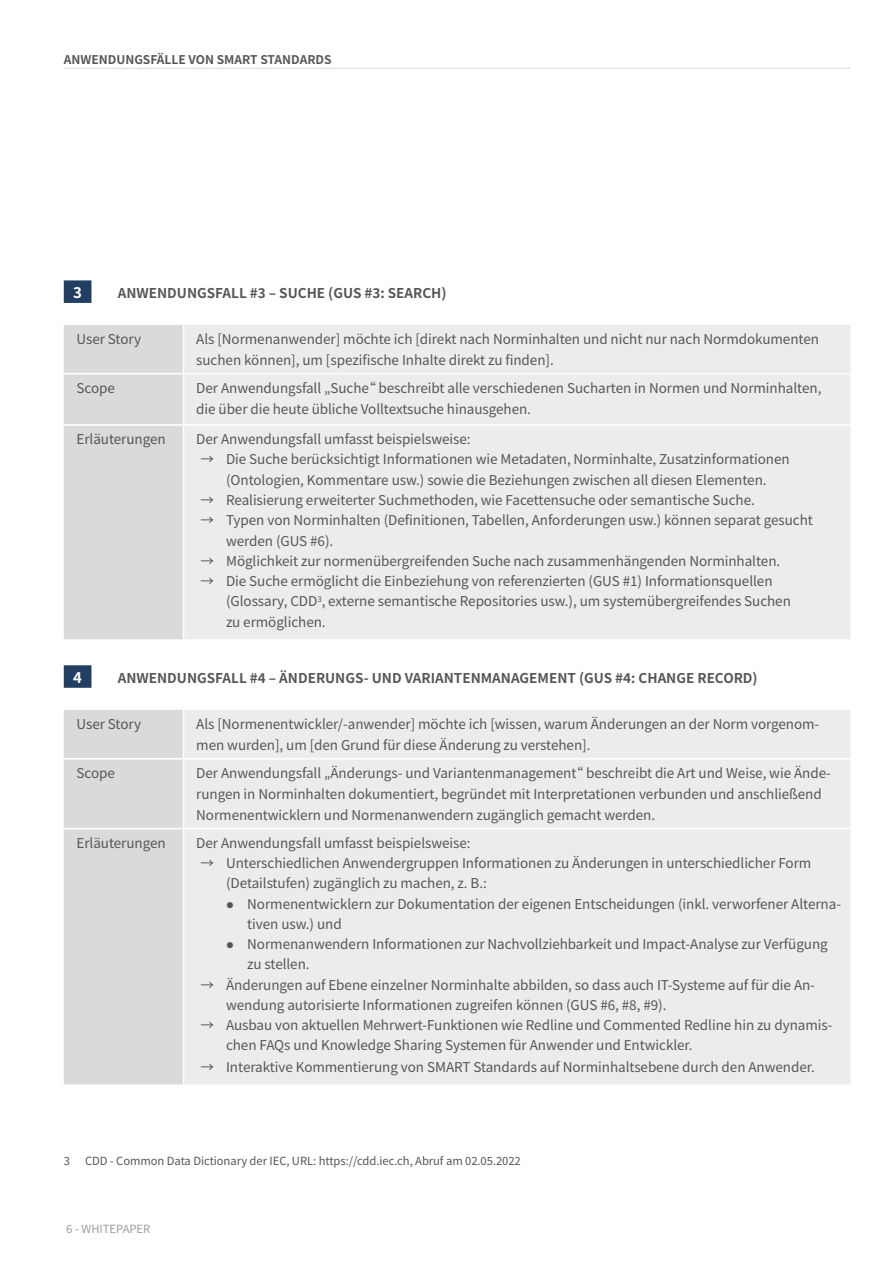
<style>
.page{position:relative;width:893px;height:1263px;background:#fff}
.page>*{position:absolute;margin:0;border:0;box-sizing:border-box;transform-origin:0 0}
._05_Zwischenüberschr{font:700 15px "Noto Sans TC";color:#fff}
._06_Fließtext{font:13.5px/20.2px "Noto Sans TC";letter-spacing:-.005em;color:#565656}
.Bullet_punkt_Tabelle{font:13.5px/20.2px "Noto Sans TC";letter-spacing:-.005em;color:#565656}
._05_Zwischenüberschr-2{font:700 13.5px "Noto Sans TC";color:#565656}
._05_KAPITEL_INKS{font:700 12px "Noto Sans TC";color:#565656}
._06_Fußnote{font:11.25px "Noto Sans TC";letter-spacing:-.005em;color:#565656}
.t1{font:11.25px "Noto Sans TC";color:#9c9d9d}
</style>
<div class="page">
<div style="left:64px;top:280px;width:27px;height:23px;background:#203f63"></div>
<div style="left:64px;top:665px;width:27px;height:23px;background:#203f63"></div>
<div style="left:64px;top:325px;width:119px;height:314px;background:#dadada"></div>
<div style="left:184px;top:325px;width:666px;height:314px;background:#ececed"></div>
<hr style="left:64px;top:373px;width:120px;height:1px;background:#fff">
<hr style="left:184px;top:373px;width:666px;height:1px;background:#fff">
<hr style="left:64px;top:424px;width:120px;height:2px;background:#fff">
<hr style="left:184px;top:424px;width:666px;height:2px;background:#fff">
<div style="left:64px;top:710px;width:119px;height:374px;background:#dadada"></div>
<div style="left:184px;top:710px;width:666px;height:374px;background:#ececed"></div>
<hr style="left:64px;top:758px;width:120px;height:1px;background:#fff">
<hr style="left:184px;top:758px;width:666px;height:1px;background:#fff">
<hr style="left:64px;top:828px;width:120px;height:1px;background:#fff">
<hr style="left:184px;top:828px;width:666px;height:1px;background:#fff">
<hr style="left:64px;top:68px;width:786px;height:1px;background:#dadada">
<p class="_05_KAPITEL_INKS" style="left:64px;top:53px;width:269px">ANWENDUNGSFÄLLE VON SMART STANDARDS</p>
<p class="_05_Zwischenüberschr" style="left:73px;top:284px;width:10px">3</p>
<p class="_05_Zwischenüberschr-2" style="left:118px;top:285px;width:330px">ANWENDUNGSFALL #3 – SUCHE (GUS #3: SEARCH)</p>
<p class="_06_Fließtext" style="left:77px;top:329px;width:66px">User Story</p>
<p class="_06_Fließtext" style="left:196px;top:329px;width:624px;line-height:21px">Als [Normenanwender] möchte ich [direkt nach Norminhalten und nicht nur nach Normdokumenten suchen können], um [spezifische Inhalte direkt zu finden].</p>
<p class="_06_Fließtext" style="left:77px;top:378px;width:40px">Scope</p>
<p class="_06_Fließtext" style="left:196px;top:378px;width:627px;line-height:21px">Der Anwendungsfall „Suche“ beschreibt alle verschiedenen Sucharten in Normen und Norminhalten, die über die heute übliche Volltextsuche hinausgehen.</p>
<p class="_06_Fließtext" style="left:77px;top:429px;width:91px">Erläuterungen</p>
<p class="_06_Fließtext" style="left:196px;top:429px;width:276px">Der Anwendungsfall umfasst beispielsweise:</p>
<p class="_06_Fließtext" style="left:201px;top:450px;width:591px;text-align:center">→ Die Suche berücksichtigt Informationen wie Metadaten, Norminhalte, Zusatzinformationen (Ontologien, Kommentare usw.) sowie die Beziehungen zwischen all diesen Elementen.</p>
<p class="_06_Fließtext" style="left:201px;top:490px;width:556px">→ Realisierung erweiterter Suchmethoden, wie Facettensuche oder semantische Suche.</p>
<p class="_06_Fließtext" style="left:226px;top:510px;width:588px;text-indent:-26px">→ Typen von Norminhalten (Definitionen, Tabellen, Anforderungen usw.) können separat gesucht werden (GUS #6).</p>
<p class="_06_Fließtext" style="left:201px;top:551px;width:581px">→ Möglichkeit zur normenübergreifenden Suche nach zusammenhängenden Norminhalten.</p>
<p class="_06_Fließtext" style="left:226px;top:571px;width:566px;text-indent:-26px">→ Die Suche ermöglicht die Einbeziehung von referenzierten (GUS #1) Informationsquellen (Glossary, CDD<sup>3</sup>, externe semantische Repositories usw.), um systemübergreifendes Suchen zu ermöglichen.</p>
<p class="_05_Zwischenüberschr" style="left:73px;top:669px;width:10px">4</p>
<p class="_05_Zwischenüberschr-2" style="left:118px;top:670px;width:641px">ANWENDUNGSFALL #4 – ÄNDERUNGS- UND VARIANTENMANAGEMENT (GUS #4: CHANGE RECORD)</p>
<p class="_06_Fließtext" style="left:77px;top:714px;width:66px">User Story</p>
<p class="_06_Fließtext" style="left:196px;top:714px;width:624px;line-height:21.3px">Als [Normenentwickler/-anwender] möchte ich [wissen, warum Änderungen an der Norm vorgenom&shy;men wurden], um [den Grund für diese Änderung zu verstehen].</p>
<p class="_06_Fließtext" style="left:77px;top:763px;width:40px">Scope</p>
<p class="_06_Fließtext" style="left:196px;top:763px;width:636px;line-height:21px">Der Anwendungsfall „Änderungs- und Variantenmanagement“ beschreibt die Art und Weise, wie Ände&shy;rungen in Norminhalten dokumentiert, begründet mit Interpretationen verbunden und anschließend<br>Normenentwicklern und Normenanwendern zugänglich gemacht werden.</p>
<p class="_06_Fließtext" style="left:77px;top:833px;width:91px">Erläuterungen</p>
<p class="_06_Fließtext" style="left:196px;top:833px;width:276px">Der Anwendungsfall umfasst beispielsweise:</p>
<p class="_06_Fließtext" style="left:226px;top:853px;width:587px;text-indent:-26px">→ Unterschiedlichen Anwendergruppen Informationen zu Änderungen in unterschiedlicher Form (Detailstufen) zugänglich zu machen, z. B.:</p>
<p class="Bullet_punkt_Tabelle" style="left:247px;top:894px;width:595px;text-indent:-21px">● Normenentwicklern zur Dokumentation der eigenen Entscheidungen (inkl. verworfener Alterna&shy;tiven usw.) und</p>
<p class="Bullet_punkt_Tabelle" style="left:247px;top:934px;width:582px;text-indent:-21px">● Normenanwendern Informationen zur Nachvollziehbarkeit und Impact-Analyse zur Verfügung zu stellen.</p>
<p class="_06_Fließtext" style="left:226px;top:975px;width:590px;text-indent:-26px">→ Änderungen auf Ebene einzelner Norminhalte abbilden, so dass auch IT-Systeme auf für die An&shy;wendung autorisierte Informationen zugreifen können (GUS #6, #8, #9).</p>
<p class="_06_Fließtext" style="left:226px;top:1015px;width:608px;text-indent:-26px">→ Ausbau von aktuellen Mehrwert-Funktionen wie Redline und Commented Redline hin zu dynamis&shy;chen FAQs und Knowledge Sharing Systemen für Anwender und Entwickler.</p>
<p class="_06_Fließtext" style="left:201px;top:1057px;width:616px">→ Interaktive Kommentierung von SMART Standards auf Norminhaltsebene durch den Anwender.</p>
<p class="_06_Fußnote" style="left:64px;top:1154px;width:8px">3</p>
<p class="_06_Fußnote" style="left:85px;top:1154px;width:437px">CDD - Common Data Dictionary der IEC, URL: https://cdd.iec.ch, Abruf am 02.05.2022</p>
<p class="t1" style="left:66px;top:1223px;width:86px">6 - WHITEPAPER</p>
</div>
